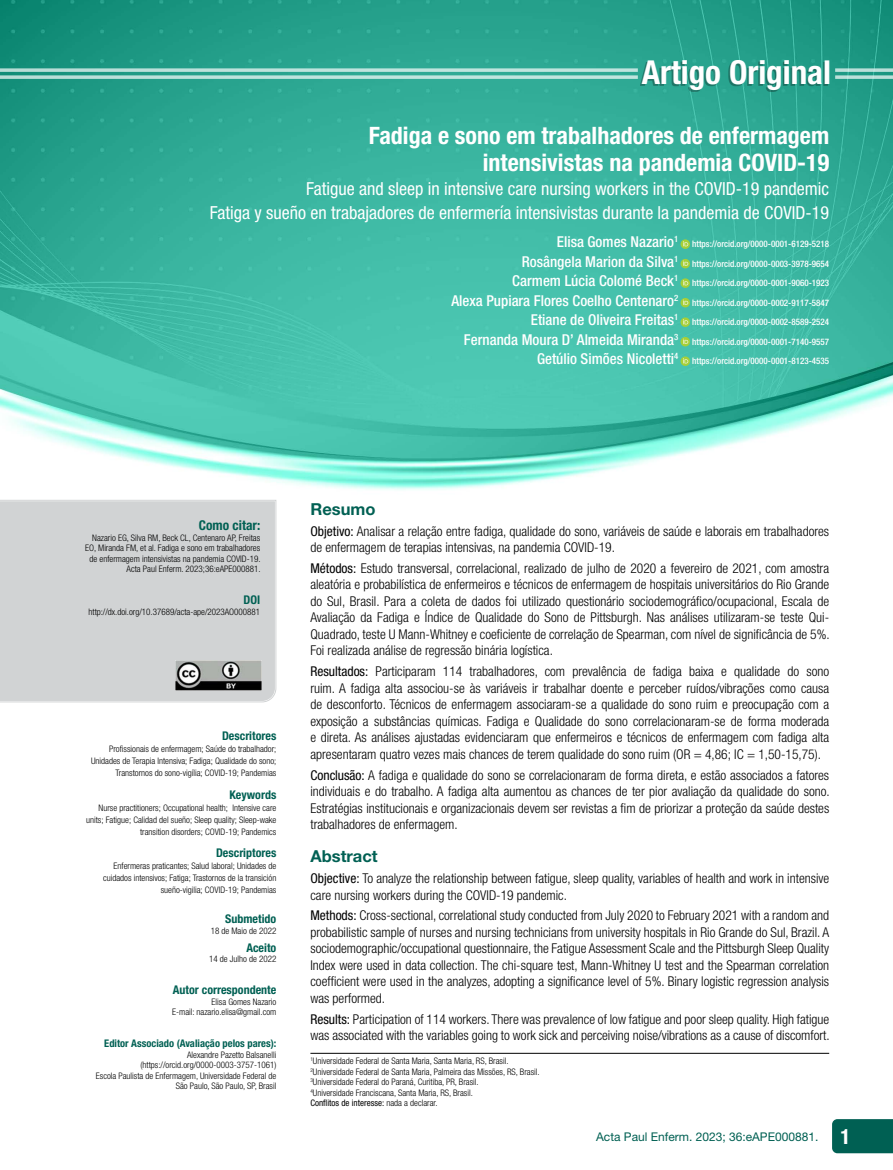
<style>
.page{position:relative;width:893px;height:1170px;background:#fff}
.page>*{position:absolute;margin:0;border:0;box-sizing:border-box;transform-origin:0 0}
.t1{font:700 condensed 33px "Helvetica Neue LT Std";color:#fff}
.t2{font:700 condensed 24px/27px "Helvetica Neue LT Std";color:#fff;text-align:right}
.t3{font:condensed 18px/24px "Helvetica Neue LT Std";color:#fff;text-align:right}
.t4{font:700 16.5px "Helvetica Neue LT Std";color:#006053}
.t5{font:500 condensed 15px "Helvetica Neue LT Std";color:#fff}
.t6{font:300 condensed 13.5px/16.5px "Helvetica Neue LT Std";color:#000;text-align:justify}
.t7{font:700 condensed 13.5px "Helvetica Neue LT Std";color:#006053}
.t8{font:700 condensed 12px "Helvetica Neue LT Std";color:#006053}
.t9{font:12px "Helvetica Neue LT Std";color:#006053}
.t10{font:700 condensed 10.5px "Helvetica Neue LT Std";color:#006053}
.t11{font:300 condensed 9px/10.5px "Helvetica Neue LT Std";color:#000;text-align:right}
.t12{font:500 condensed 9px "Helvetica Neue LT Std";color:#fff}
.s1{font-weight:400}
.s2{font-weight:700;font-stretch:condensed;font-size:21px;color:#fff}
</style>
<div class="page">
<div style="left:832px;top:1119px;width:61px;height:34px;background:#006053"></div>
<img style="left:0;top:0;width:893px;height:490px">
<svg style="left:835px;top:75px;width:58px;height:4px"></svg>
<svg style="left:835px;top:68px;width:58px;height:4px"></svg>
<svg style="left:0;top:500px;width:277px;height:203px;background:#e1e3e3"></svg>
<div style="left:0;top:501px;width:275px;height:199px;background:#d1d3d4"></div>
<img style="left:175px;top:660px;width:86px;height:30px">
<svg style="left:680px;top:239px;width:10px;height:10px"></svg>
<svg style="left:683px;top:241px;width:5px;height:5px"></svg>
<svg style="left:680px;top:259px;width:10px;height:9px"></svg>
<svg style="left:683px;top:260px;width:5px;height:6px"></svg>
<svg style="left:680px;top:278px;width:10px;height:10px"></svg>
<svg style="left:683px;top:280px;width:5px;height:5px"></svg>
<svg style="left:680px;top:298px;width:10px;height:9px"></svg>
<svg style="left:683px;top:299px;width:5px;height:6px"></svg>
<svg style="left:680px;top:317px;width:10px;height:10px"></svg>
<svg style="left:683px;top:319px;width:5px;height:5px"></svg>
<svg style="left:680px;top:337px;width:10px;height:9px"></svg>
<svg style="left:683px;top:338px;width:5px;height:6px"></svg>
<svg style="left:680px;top:356px;width:10px;height:10px"></svg>
<svg style="left:683px;top:358px;width:5px;height:5px"></svg>
<hr style="left:310px;top:1052px;width:519px;height:1px;background:#000">
<div style="left:640px;top:62px;width:187px;height:30px;background:#000;opacity:.3"></div>
<svg style="left:0;top:75px;width:638px;height:4px;background:#aadad2"></svg>
<svg style="left:0;top:68px;width:638px;height:4px;background:#aadad1"></svg>
<h1 class="t1" style="left:642px;top:52px;width:191px">Artigo Original</h1>
<h2 class="t2" style="left:369px;top:122px;width:462px">Fadiga e sono em trabalhadores de enfermagem intensivistas na pandemia COVID-19</h2>
<h3 class="t3" style="left:210px;top:177px;width:621px">Fatigue and sleep in intensive care nursing workers in the COVID-19 pandemic<br>Fatiga y sueño en trabajadores de enfermería intensivistas durante la pandemia de COVID-19</h3>
<p class="t5" style="left:557px;top:233px;width:123px">Elisa Gomes Nazario<sup>1</sup></p>
<p class="t12" style="left:692px;top:239px;width:138px">https://orcid.org/0000-0001-6129-5218</p>
<p class="t5" style="left:522px;top:252px;width:158px">Rosângela Marion da Silva<sup>1</sup></p>
<p class="t12" style="left:692px;top:258px;width:138px">https://orcid.org/0000-0003-3978-9654</p>
<p class="t5" style="left:512px;top:272px;width:168px">Carmem Lúcia Colomé Beck<sup>1</sup></p>
<p class="t12" style="left:692px;top:278px;width:138px">https://orcid.org/0000-0001-9060-1923</p>
<p class="t5" style="left:451px;top:291px;width:228px">Alexa Pupiara Flores Coelho Centenaro<sup>2</sup></p>
<p class="t12" style="left:692px;top:297px;width:138px">https://orcid.org/0000-0002-9117-5847</p>
<p class="t5" style="left:531px;top:311px;width:149px">Etiane de Oliveira Freitas<sup>1</sup></p>
<p class="t12" style="left:692px;top:317px;width:138px">https://orcid.org/0000-0002-8589-2524</p>
<p class="t5" style="left:464px;top:330px;width:216px">Fernanda Moura D’ Almeida Miranda<sup>3</sup></p>
<p class="t12" style="left:692px;top:336px;width:138px">https://orcid.org/0000-0001-7140-9557</p>
<p class="t5" style="left:537px;top:350px;width:143px">Getúlio Simões Nicoletti<sup>4</sup></p>
<p class="t12" style="left:692px;top:356px;width:138px">https://orcid.org/0000-0001-8123-4535</p>
<p class="t7" style="left:199px;top:517px;width:63px">Como citar:</p>
<p class="t11" style="left:85px;top:532px;width:177px">Nazario EG, Silva RM, Beck CL, Centenaro AP, Freitas EO, Miranda FM, et al. Fadiga e sono em trabalhadores de enfermagem intensivistas na pandemia COVID-19.<br>Acta Paul Enferm. 2023;36:eAPE000881.</p>
<p class="t8" style="left:244px;top:593px;width:18px">DOI</p>
<p class="t11" style="left:88px;top:606px;width:173px">http://dx.doi.org/10.37689/acta-ape/2023AO000881</p>
<p class="t8" style="left:222px;top:728px;width:56px">Descritores</p>
<p class="t11" style="left:91px;top:743px;width:187px;line-height:12px">Profissionais de enfermagem; Saúde do trabalhador;<br>Unidades de Terapia Intensiva; Fadiga; Qualidade do sono;<br>Transtornos do sono-vigília; COVID-19; Pandemias</p>
<p class="t8" style="left:230px;top:787px;width:48px">Keywords</p>
<p class="t11" style="left:86px;top:801px;width:192px;line-height:12px">Nurse practitioners; Occupational health; Intensive care units; Fatigue; Calidad del sueño; Sleep quality; Sleep-wake transition disorders; COVID-19; Pandemics</p>
<p class="t8" style="left:216px;top:845px;width:62px">Descriptores</p>
<p class="t11" style="left:103px;top:859px;width:175px;line-height:12px">Enfermeras praticantes; Salud laboral; Unidades de cuidados intensivos; Fatiga; Trastornos de la transición sueño-vigilia; COVID-19; Pandemias</p>
<p class="t8" style="left:225px;top:911px;width:53px">Submetido</p>
<p class="t11" style="left:211px;top:925px;width:67px">18 de Maio de 2022</p>
<p class="t8" style="left:246px;top:940px;width:31px">Aceito</p>
<p class="t11" style="left:209px;top:953px;width:69px">14 de Julho de 2022</p>
<p class="t8" style="left:173px;top:982px;width:105px">Autor correspondente</p>
<p class="t11" style="left:172px;top:996px;width:106px">Elisa Gomes Nazario<br>E-mail: nazario.elisa@gmail.com</p>
<p class="t10" style="left:104px;top:1037px;width:174px">Editor Associado (Avaliação pelos pares):</p>
<p class="t11" style="left:96px;top:1049px;width:182px">Alexandre Pazetto Balsanelli (https://orcid.org/0000-0003-3757-1061)<br>Escola Paulista de Enfermagem, Universidade Federal de São Paulo, São Paulo, SP, Brasil</p>
<p class="t4" style="left:310px;top:498px;width:67px">Resumo</p>
<p class="t6" style="left:310px;top:522px;width:520px"><span class="s1">Objetivo:</span> Analisar a relação entre fadiga, qualidade do sono, variáveis de saúde e laborais em trabalhadores de enfermagem de terapias intensivas, na pandemia COVID-19.</p>
<p class="t6" style="left:310px;top:559px;width:521px"><span class="s1">Métodos:</span> Estudo transversal, correlacional, realizado de julho de 2020 a fevereiro de 2021, com amostra aleatória e probabilística de enfermeiros e técnicos de enfermagem de hospitais universitários do Rio Grande do Sul, Brasil. Para a coleta de dados foi utilizado questionário sociodemográfico/ocupacional, Escala de Avaliação da Fadiga e Índice de Qualidade do Sono de Pittsburgh. Nas análises utilizaram-se teste Qui-Quadrado, teste U Mann-Whitney e coeficiente de correlação de Spearman, com nível de significância de 5%.<br>Foi realizada análise de regressão binária logística.</p>
<p class="t6" style="left:310px;top:663px;width:520px"><span class="s1">Resultados:</span> Participaram 114 trabalhadores, com prevalência de fadiga baixa e qualidade do sono ruim. A fadiga alta associou-se às variáveis ir trabalhar doente e perceber ruídos/vibrações como causa de desconforto. Técnicos de enfermagem associaram-se a qualidade do sono ruim e preocupação com a exposição a substâncias químicas. Fadiga e Qualidade do sono correlacionaram-se de forma moderada e direta. As análises ajustadas evidenciaram que enfermeiros e técnicos de enfermagem com fadiga alta apresentaram quatro vezes mais chances de terem qualidade do sono ruim (OR = 4,86; IC = 1,50-15,75).</p>
<p class="t6" style="left:310px;top:766px;width:521px"><span class="s1">Conclusão:</span> A fadiga e qualidade do sono se correlacionaram de forma direta, e estão associados a fatores individuais e do trabalho. A fadiga alta aumentou as chances de ter pior avaliação da qualidade do sono.<br>Estratégias institucionais e organizacionais devem ser revistas a fim de priorizar a proteção da saúde destes trabalhadores de enfermagem.</p>
<p class="t4" style="left:310px;top:846px;width:69px">Abstract</p>
<p class="t6" style="left:310px;top:869px;width:520px"><span class="s1">Objective:</span> To analyze the relationship between fatigue, sleep quality, variables of health and work in intensive care nursing workers during the COVID-19 pandemic.</p>
<p class="t6" style="left:310px;top:907px;width:520px"><span class="s1">Methods:</span> Cross-sectional, correlational study conducted from July 2020 to February 2021 with a random and probabilistic sample of nurses and nursing technicians from university hospitals in Rio Grande do Sul, Brazil. A sociodemographic/occupational questionnaire, the Fatigue Assessment Scale and the Pittsburgh Sleep Quality Index were used in data collection. The chi-square test, Mann-Whitney U test and the Spearman correlation coefficient were used in the analyzes, adopting a significance level of 5%. Binary logistic regression analysis was performed.</p>
<p class="t6" style="left:310px;top:1010px;width:521px"><span class="s1">Results:</span> Participation of 114 workers. There was prevalence of low fatigue and poor sleep quality. High fatigue was associated with the variables going to work sick and perceiving noise/vibrations as a cause of discomfort.</p>
<p class="t11" style="left:310px;top:1055px;width:231px;text-align:left"><sup>1</sup>Universidade Federal de Santa Maria, Santa Maria, RS, Brasil.<br><sup>2</sup>Universidade Federal de Santa Maria, Palmeira das Missões, RS, Brasil.<br><sup>3</sup>Universidade Federal do Paraná, Curitiba, PR, Brasil.<br><sup>4</sup>Universidade Franciscana, Santa Maria, RS, Brasil.<br><span class="s1">Conflitos de interesse:</span> nada a declarar.</p>
<p class="t9" style="left:596px;top:1129px;width:256px">Acta Paul Enferm. 2023; 36:eAPE000881. <span class="s2">1</span></p>
</div>
